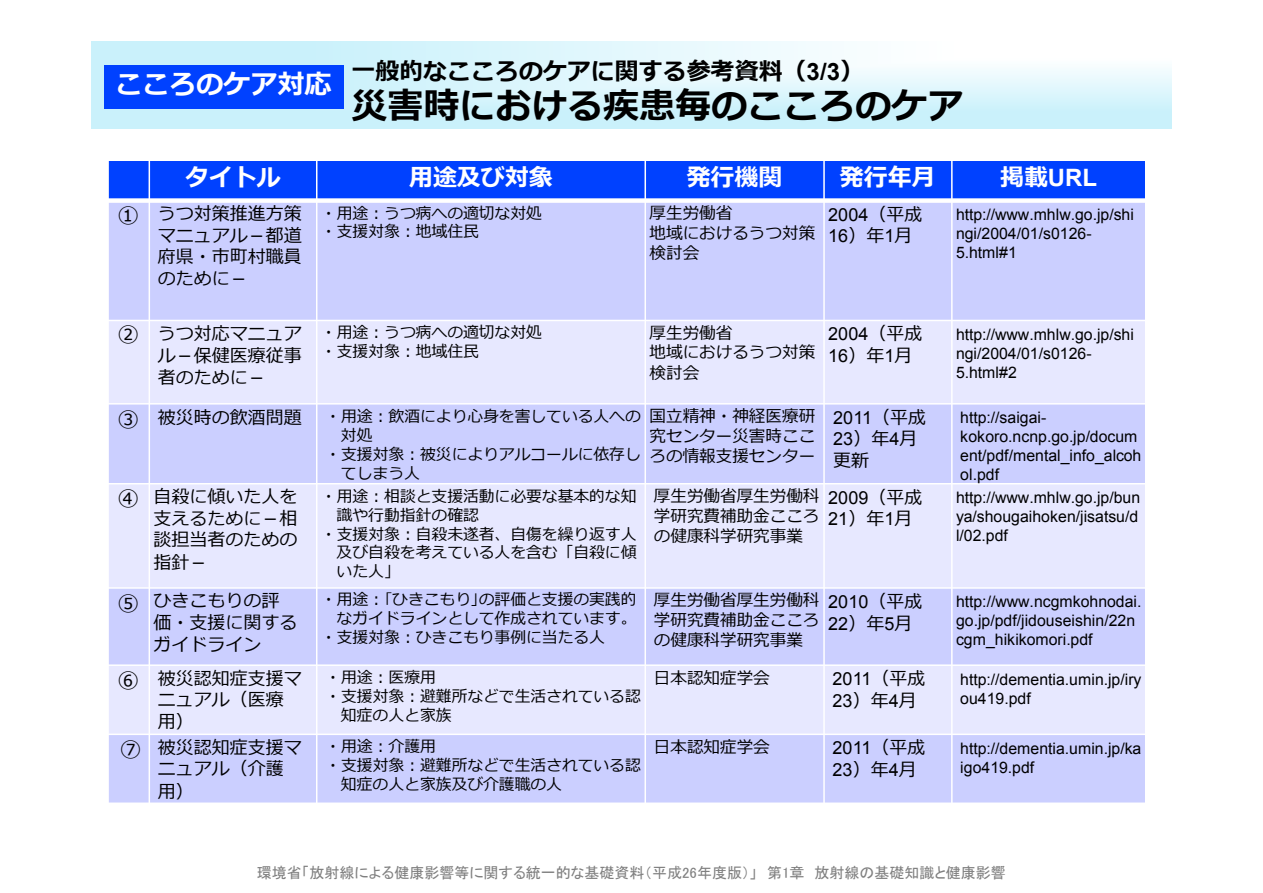
<style>
.page{position:relative;width:1263px;height:893px;background:#fff}
.page>*{position:absolute;margin:0;border:0;box-sizing:border-box;transform-origin:0 0}
.t1{font:700 36px "Meiryo";color:#000}
.t2{font:700 27px "Meiryo";color:#fff}
.t3{font:700 24px "Meiryo";color:#000}
.t4{font:700 24px "Meiryo";color:#fff}
.t5{font:700 24px "Arial";color:#fff}
.t6{font:18px/21.9px "Meiryo";color:#000;text-align:justify}
.t7{font:18px/21.6px "Arial";letter-spacing:.005em;color:#000}
.t8{font:16.5px/20.1px "Meiryo";color:#000;text-align:justify}
.t9{font:15.9px/18.9px "Arial";color:#000}
.t10{font:15.9px/18.9px "Meiryo";color:#000}
.t11{font:15px "MS P Gothic";color:#808080}
.s1{font-family:"Arial"}
.s2{font-family:"Meiryo"}
.s3{font-size:21px}
</style>
<div class="page">
<img style="left:91px;top:41px;width:1080px;height:88px">
<div style="left:104px;top:66px;width:240px;height:43px;background:#0041ff"></div>
<div style="left:108px;top:160px;width:1038px;height:41px;background:#0041ff"></div>
<div style="left:108px;top:201px;width:1038px;height:119px;background:#cbcfff"></div>
<div style="left:108px;top:320px;width:1038px;height:84px;background:#e7e8ff"></div>
<div style="left:108px;top:404px;width:1038px;height:80px;background:#cbcfff"></div>
<div style="left:108px;top:484px;width:1038px;height:104px;background:#e7e8ff"></div>
<div style="left:108px;top:588px;width:1038px;height:77px;background:#cbcfff"></div>
<div style="left:108px;top:665px;width:1038px;height:69px;background:#e7e8ff"></div>
<div style="left:108px;top:734px;width:1038px;height:69px;background:#cbcfff"></div>
<hr style="left:149px;top:160px;width:1px;height:644px;background:#fff">
<hr style="left:316px;top:160px;width:1px;height:644px;background:#fff">
<hr style="left:644px;top:160px;width:2px;height:644px;background:#fff">
<hr style="left:823px;top:160px;width:2px;height:644px;background:#fff">
<hr style="left:951px;top:160px;width:1px;height:644px;background:#fff">
<div style="left:107px;top:198px;width:1039px;height:5px;background:#fff"></div>
<hr style="left:107px;top:320px;width:1039px;height:1px;background:#fff">
<hr style="left:107px;top:403px;width:1039px;height:2px;background:#fff">
<hr style="left:107px;top:483px;width:1039px;height:1px;background:#fff">
<hr style="left:107px;top:587px;width:1039px;height:2px;background:#fff">
<hr style="left:107px;top:664px;width:1039px;height:2px;background:#fff">
<hr style="left:107px;top:734px;width:1039px;height:1px;background:#fff">
<hr style="left:107px;top:160px;width:2px;height:644px;background:#fff">
<hr style="left:1145px;top:160px;width:1px;height:644px;background:#fff">
<hr style="left:107px;top:159px;width:1039px;height:2px;background:#fff">
<hr style="left:107px;top:802px;width:1039px;height:2px;background:#fff">
<h2 class="t2" style="left:115px;top:65px;width:217px">こころのケア対応</h2>
<h3 class="t3" style="left:351px;top:55px;width:514px">一般的なこころのケアに関する参考資料（<span class="s1">3/3</span>）</h3>
<h1 class="t1" style="left:351px;top:81px;width:614px">災害時における疾患毎のこころのケア</h1>
<h3 class="t4" style="left:185px;top:160px;width:97px">タイトル</h3>
<h3 class="t4" style="left:409px;top:160px;width:145px">用途及び対象</h3>
<h3 class="t4" style="left:687px;top:160px;width:97px">発行機関</h3>
<h3 class="t4" style="left:840px;top:160px;width:97px">発行年月</h3>
<h3 class="t5" style="left:1000px;top:161px;width:99px"><span class="s2">掲載</span>URL</h3>
<p class="t6" style="left:158px;top:204px;width:145px;text-indent:-40px"><span class="s3">①</span> うつ対策推進方策マニュアル－都道府県・市町村職員のために－</p>
<p class="t10" style="left:321px;top:204px;width:223px">・用途：うつ病への適切な対処・支援対象：地域住民</p>
<p class="t8" style="left:650px;top:204px;width:167px;text-align:left">厚生労働省<br>地域におけるうつ対策検討会</p>
<p class="t7" style="left:828px;top:204px;width:96px">2004<span class="s2">（平成<br></span>16<span class="s2">）年</span>1<span class="s2">月</span></p>
<p class="t9" style="left:956px;top:205px;width:179px">http://www.mhlw.go.jp/shi ngi/2004/01/s0126-<br>5.html#1</p>
<p class="t6" style="left:158px;top:323px;width:145px;text-indent:-40px"><span class="s3">②</span> うつ対応マニュアル－保健医療従事者のために－</p>
<p class="t10" style="left:321px;top:324px;width:223px">・用途：うつ病への適切な対処・支援対象：地域住民</p>
<p class="t8" style="left:650px;top:324px;width:167px;text-align:left">厚生労働省<br>地域におけるうつ対策検討会</p>
<p class="t7" style="left:828px;top:323px;width:96px">2004<span class="s2">（平成<br></span>16<span class="s2">）年</span>1<span class="s2">月</span></p>
<p class="t9" style="left:956px;top:325px;width:179px">http://www.mhlw.go.jp/shi ngi/2004/01/s0126-<br>5.html#2</p>
<p class="t6" style="left:118px;top:407px;width:185px"><span class="s3">③</span> 被災時の飲酒問題</p>
<p class="t10" style="left:325px;top:407px;width:317px">・用途：飲酒により心身を害している人への</p>
<p class="t10" style="left:341px;top:426px;width:33px">対処</p>
<p class="t10" style="left:325px;top:445px;width:317px">・支援対象：被災によりアルコールに依存し</p>
<p class="t10" style="left:341px;top:464px;width:81px">てしまう人</p>
<p class="t8" style="left:650px;top:407px;width:167px">国立精神・神経医療研究センター災害時こころの情報支援センター</p>
<p class="t7" style="left:833px;top:407px;width:95px">2011<span class="s2">（平成<br></span>23<span class="s2">）年</span>4<span class="s2">月</span></p>
<p class="t9" style="left:960px;top:408px;width:182px">http://saigai&shy;kokoro.ncnp.go.jp/docum ent/pdf/mental_info_alcoh ol.pdf</p>
<p class="t6" style="left:833px;top:450px;width:37px">更新</p>
<p class="t6" style="left:153px;top:487px;width:145px;text-indent:-35px"><span class="s3">④</span> 自殺に傾いた人を支えるために－相談担当者のための指針－</p>
<p class="t10" style="left:321px;top:487px;width:317px">・用途：相談と支援活動に必要な基本的な知</p>
<p class="t10" style="left:337px;top:506px;width:144px">識や行動指針の確認</p>
<p class="t10" style="left:321px;top:525px;width:317px">・支援対象：自殺未遂者、自傷を繰り返す人</p>
<p class="t10" style="left:337px;top:544px;width:302px">及び自殺を考えている人を含む「自殺に傾</p>
<p class="t10" style="left:337px;top:563px;width:65px">いた人」</p>
<p class="t6" style="left:153px;top:591px;width:145px;text-align:left;text-indent:-35px"><span class="s3">⑤</span> ひきこもりの評価・支援に関するガイドライン</p>
<p class="t10" style="left:321px;top:591px;width:317px">・用途：｢ひきこもり｣の評価と支援の実践的</p>
<p class="t10" style="left:337px;top:610px;width:302px">なガイドラインとして作成されています。</p>
<p class="t10" style="left:321px;top:629px;width:286px">・支援対象：ひきこもり事例に当たる人</p>
<p class="t6" style="left:158px;top:668px;width:145px;text-align:left;text-indent:-40px"><span class="s3">⑥</span> 被災認知症支援マニュアル（医療用）</p>
<p class="t10" style="left:325px;top:669px;width:112px">・用途：医療用</p>
<p class="t10" style="left:325px;top:688px;width:317px">・支援対象：避難所などで生活されている認</p>
<p class="t10" style="left:341px;top:707px;width:112px">知症の人と家族</p>
<p class="t6" style="left:158px;top:737px;width:145px;text-align:left;text-indent:-38px"><span class="s3">⑦</span> 被災認知症支援マニュアル（介護用）</p>
<p class="t10" style="left:325px;top:738px;width:112px">・用途：介護用</p>
<p class="t10" style="left:325px;top:757px;width:317px">・支援対象：避難所などで生活されている認</p>
<p class="t10" style="left:341px;top:776px;width:223px">知症の人と家族及び介護職の人</p>
<p class="t8" style="left:654px;top:487px;width:167px">厚生労働省厚生労働科学研究費補助金こころの健康科学研究事業</p>
<p class="t7" style="left:828px;top:487px;width:96px">2009<span class="s2">（平成<br></span>21<span class="s2">）年</span>1<span class="s2">月</span></p>
<p class="t9" style="left:956px;top:488px;width:186px">http://www.mhlw.go.jp/bun ya/shougaihoken/jisatsu/d l/02.pdf</p>
<p class="t8" style="left:654px;top:591px;width:167px">厚生労働省厚生労働科学研究費補助金こころの健康科学研究事業</p>
<p class="t7" style="left:828px;top:591px;width:96px">2010<span class="s2">（平成<br></span>22<span class="s2">）年</span>5<span class="s2">月</span></p>
<p class="t9" style="left:956px;top:592px;width:187px">http://www.ncgmkohnodai. go.jp/pdf/jidouseishin/22n cgm_hikikomori.pdf</p>
<p class="t8" style="left:654px;top:669px;width:117px">日本認知症学会</p>
<p class="t7" style="left:832px;top:668px;width:94px">2011<span class="s2">（平成<br></span>23<span class="s2">）年</span>4<span class="s2">月</span></p>
<p class="t9" style="left:960px;top:670px;width:183px">http://dementia.umin.jp/iry ou419.pdf</p>
<p class="t8" style="left:654px;top:738px;width:117px">日本認知症学会</p>
<p class="t7" style="left:832px;top:737px;width:94px">2011<span class="s2">（平成<br></span>23<span class="s2">）年</span>4<span class="s2">月</span></p>
<p class="t9" style="left:960px;top:739px;width:183px">http://dementia.umin.jp/ka igo419.pdf</p>
<p class="t11" style="left:257px;top:865px;width:750px">環境省「放射線による健康影響等に関する統一的な基礎資料（平成26年度版）」　第1章　放射線の基礎知識と健康影響</p>
</div>
